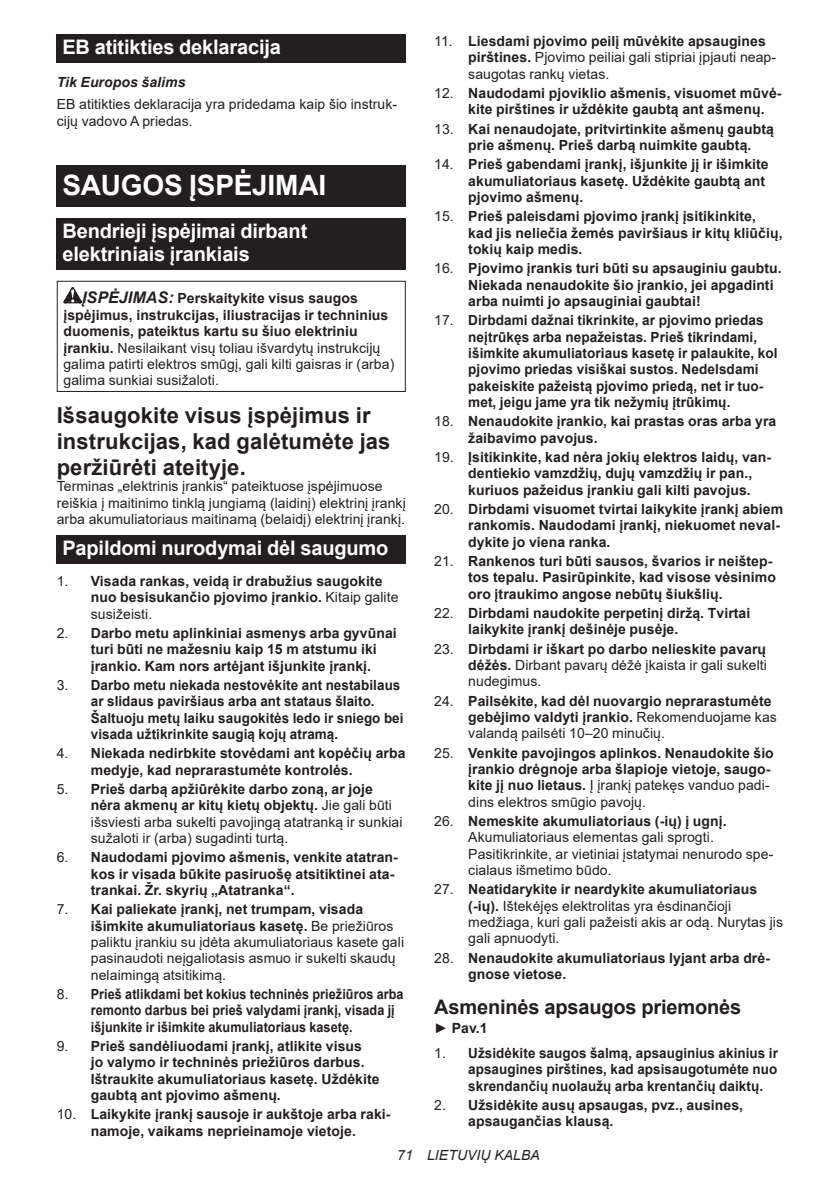
<style>
.page{position:relative;width:840px;height:1191px;background:#fff}
.page>*{position:absolute;margin:0;border:0;box-sizing:border-box;transform-origin:0 0}
.t1{font:700 28px "Arial";letter-spacing:-.01em;color:#fff}
.t2{font:700 22px/25.8px "Arial";letter-spacing:.005em;color:#231f20}
.t3{font:700 20px/23.4px "Arial";letter-spacing:-.01em;color:#fff}
.t4{font:700 20px "Arial";letter-spacing:-.01em;color:#231f20}
.t5{font:700 14px/16.4px "Arial";letter-spacing:.005em;color:#231f20}
.t6{font:14px/16.4px "Arial";letter-spacing:.005em;color:#231f20}
.t7{font:700 14px/16.4px "Arial";letter-spacing:.005em;color:#231f20;scale:.96 1}
.t8{font:700 14px/16.4px "Arial";letter-spacing:.005em;color:#231f20;scale:.9 1}
.t9{font:italic 700 14px "Arial";letter-spacing:.005em;color:#231f20}
.t10{font:italic 14px "Arial";letter-spacing:.005em;color:#231f20}
.s1{font-style:italic;font-size:16px}
.s2{font-weight:400}
.s3{font-weight:700}
</style>
<div class="page">
<div style="left:57px;top:34px;width:348px;height:29px;background:#231f20"></div>
<div style="left:57px;top:166px;width:348px;height:41px;background:#231f20"></div>
<div style="left:57px;top:218px;width:348px;height:52px;background:#231f20"></div>
<svg style="left:63px;top:287px;width:19px;height:16px"></svg>
<div style="left:57px;top:281px;width:348px;height:111px;border:1px solid #231f20"></div>
<div style="left:57px;top:535px;width:348px;height:29px;background:#231f20"></div>
<h3 class="t3" style="left:62px;top:36px;width:220px">EB atitikties deklaracija</h3>
<p class="t9" style="left:57px;top:73px;width:130px">Tik Europos šalims</p>
<p class="t6" style="left:57px;top:96px;width:342px">EB atitikties deklaracija yra pridedama kaip šio instruk&shy;cijų vadovo A priedas.</p>
<h1 class="t1" style="left:62px;top:166px;width:265px">SAUGOS ĮSPĖJIMAI</h1>
<h3 class="t3" style="left:62px;top:219px;width:246px">Bendrieji įspėjimai dirbant elektriniais įrankiais</h3>
<p class="t5" style="left:63px;top:290px;width:332px;text-indent:19px"><span class="s1">ĮSPĖJIMAS:</span> Perskaitykite visus saugos įspėjimus, instrukcijas, iliustracijas ir techninius duomenis, pateiktus kartu su šiuo elektriniu įrankiu. <span class="s2">Nesilaikant visų toliau išvardytų instrukcijų galima patirti elektros smūgį, gali kilti gaisras ir (arba) galima sunkiai susižaloti.</span></p>
<h2 class="t2" style="left:57px;top:403px;width:335px">Išsaugokite visus įspėjimus ir instrukcijas, kad galėtumėte jas peržiūrėti ateityje.</h2>
<p class="t6" style="left:57px;top:478px;width:350px">Terminas „elektrinis įrankis“ pateiktuose įspėjimuose reiškia į maitinimo tinklą jungiamą (laidinį) elektrinį įrankį arba akumuliatoriaus maitinamą (belaidį) elektrinį įrankį.</p>
<h3 class="t3" style="left:62px;top:537px;width:327px">Papildomi nurodymai dėl saugumo</h3>
<p class="t5" style="left:91px;top:573px;width:309px;text-indent:-34px"><span class="s2">1.</span> Visada rankas, veidą ir drabužius saugokite nuo besisukančio pjovimo įrankio. <span class="s2">Kitaip galite susižeisti.</span></p>
<p class="t5" style="left:91px;top:625px;width:307px;text-indent:-34px"><span class="s2">2.</span> Darbo metu aplinkiniai asmenys arba gyvūnai turi būti ne mažesniu kaip 15 m atstumu iki įrankio. Kam nors artėjant išjunkite įrankį.</p>
<p class="t7" style="left:91px;top:677px;width:327px;text-indent:-34px"><span class="s2">3.</span> Darbo metu niekada nestovėkite ant nestabilaus ar slidaus paviršiaus arba ant stataus šlaito.<br>Šaltuoju metų laiku saugokitės ledo ir sniego bei visada užtikrinkite saugią kojų atramą.</p>
<p class="t5" style="left:91px;top:745px;width:316px;text-indent:-34px"><span class="s2">4.</span> Niekada nedirbkite stovėdami ant kopėčių arba medyje, kad neprarastumėte kontrolės.</p>
<p class="t6" style="left:91px;top:780px;width:313px;text-indent:-34px">5. <span class="s3">Prieš darbą apžiūrėkite darbo zoną, ar joje nėra akmenų ar kitų kietų objektų.</span> Jie gali būti išsviesti arba sukelti pavojingą atatranką ir sunkiai sužaloti ir (arba) sugadinti turtą.</p>
<p class="t5" style="left:91px;top:849px;width:308px;text-indent:-34px"><span class="s2">6.</span> Naudodami pjovimo ašmenis, venkite atatran&shy;kos ir visada būkite pasiruošę atsitiktinei ata&shy;trankai. Žr. skyrių „Atatranka“.</p>
<p class="t6" style="left:91px;top:901px;width:314px;text-indent:-34px">7. <span class="s3">Kai paliekate įrankį, net trumpam, visada išimkite akumuliatoriaus kasetę.</span> Be priežiūros paliktu įrankiu su įdėta akumuliatoriaus kasete gali pasinaudoti neįgaliotasis asmuo ir sukelti skaudų nelaimingą atsitikimą.</p>
<p class="t8" style="left:91px;top:986px;width:349px;text-indent:-34px"><span class="s2">8.</span> Prieš atlikdami bet kokius techninės priežiūros arba remonto darbus bei prieš valydami įrankį, visada jį išjunkite ir išimkite akumuliatoriaus kasetę.</p>
<p class="t5" style="left:91px;top:1038px;width:290px;text-indent:-34px"><span class="s2">9.</span> Prieš sandėliuodami įrankį, atlikite visus<br>jo valymo ir techninės priežiūros darbus.<br>Ištraukite akumuliatoriaus kasetę. Uždėkite gaubtą ant pjovimo ašmenų.</p>
<p class="t5" style="left:57px;top:1106px;width:335px;text-align:center"><span class="s2">10.</span> Laikykite įrankį sausoje ir aukštoje arba raki&shy;namoje, vaikams neprieinamoje vietoje.</p>
<p class="t6" style="left:468px;top:33px;width:309px;text-indent:-34px">11. <span class="s3">Liesdami pjovimo peilį mūvėkite apsaugines pirštines.</span> Pjovimo peiliai gali stipriai įpjauti neap&shy;saugotas rankų vietas.</p>
<p class="t5" style="left:468px;top:85px;width:314px;text-indent:-34px"><span class="s2">12.</span> Naudodami pjoviklio ašmenis, visuomet mūvė&shy;kite pirštines ir uždėkite gaubtą ant ašmenų.</p>
<p class="t5" style="left:468px;top:121px;width:307px;text-indent:-34px"><span class="s2">13.</span> Kai nenaudojate, pritvirtinkite ašmenų gaubtą prie ašmenų. Prieš darbą nuimkite gaubtą.</p>
<p class="t5" style="left:468px;top:156px;width:302px;text-indent:-34px"><span class="s2">14.</span> Prieš gabendami įrankį, išjunkite jį ir išimkite akumuliatoriaus kasetę. Uždėkite gaubtą ant pjovimo ašmenų.</p>
<p class="t5" style="left:468px;top:208px;width:315px;text-indent:-34px"><span class="s2">15.</span> Prieš paleisdami pjovimo įrankį įsitikinkite, kad jis neliečia žemės paviršiaus ir kitų kliūčių, tokių kaip medis.</p>
<p class="t5" style="left:468px;top:260px;width:315px;text-indent:-34px"><span class="s2">16.</span> Pjovimo įrankis turi būti su apsauginiu gaubtu.<br>Niekada nenaudokite šio įrankio, jei apgadinti arba nuimti jo apsauginiai gaubtai!</p>
<p class="t5" style="left:468px;top:312px;width:311px;text-indent:-34px"><span class="s2">17.</span> Dirbdami dažnai tikrinkite, ar pjovimo priedas neįtrūkęs arba nepažeistas. Prieš tikrindami, išimkite akumuliatoriaus kasetę ir palaukite, kol pjovimo priedas visiškai sustos. Nedelsdami pakeiskite pažeistą pjovimo priedą, net ir tuo&shy;met, jeigu jame yra tik nežymių įtrūkimų.</p>
<p class="t5" style="left:468px;top:413px;width:309px;text-indent:-34px"><span class="s2">18.</span> Nenaudokite įrankio, kai prastas oras arba yra žaibavimo pavojus.</p>
<p class="t5" style="left:468px;top:449px;width:304px;text-indent:-34px"><span class="s2">19.</span> Įsitikinkite, kad nėra jokių elektros laidų, van&shy;dentiekio vamzdžių, dujų vamzdžių ir pan., kuriuos pažeidus įrankiu gali kilti pavojus.</p>
<p class="t5" style="left:468px;top:501px;width:316px;text-indent:-34px"><span class="s2">20.</span> Dirbdami visuomet tvirtai laikykite įrankį abiem rankomis. Naudodami įrankį, niekuomet neval&shy;dykite jo viena ranka.</p>
<p class="t5" style="left:468px;top:553px;width:309px;text-indent:-34px"><span class="s2">21.</span> Rankenos turi būti sausos, švarios ir neištep&shy;tos tepalu. Pasirūpinkite, kad visose vėsinimo oro įtraukimo angose nebūtų šiukšlių.</p>
<p class="t5" style="left:468px;top:605px;width:283px;text-indent:-34px"><span class="s2">22.</span> Dirbdami naudokite perpetinį diržą. Tvirtai laikykite įrankį dešinėje pusėje.</p>
<p class="t6" style="left:468px;top:640px;width:300px;text-align:justify;text-indent:-34px">23. <span class="s3">Dirbdami ir iškart po darbo nelieskite pavarų dėžės.</span> Dirbant pavarų dėžė įkaista ir gali sukelti nudegimus.</p>
<p class="t5" style="left:468px;top:692px;width:310px;text-indent:-34px"><span class="s2">24.</span> Pailsėkite, kad dėl nuovargio neprarastumėte gebėjimo valdyti įrankio. <span class="s2">Rekomenduojame kas valandą pailsėti 10–20 minučių.</span></p>
<p class="t5" style="left:468px;top:744px;width:307px;text-indent:-34px"><span class="s2">25.</span> Venkite pavojingos aplinkos. Nenaudokite šio įrankio drėgnoje arba šlapioje vietoje, saugo&shy;kite jį nuo lietaus. <span class="s2">Į įrankį patekęs vanduo padi&shy;dins elektros smūgio pavojų.</span></p>
<p class="t6" style="left:468px;top:812px;width:306px;text-indent:-34px">26. <span class="s3">Nemeskite akumuliatoriaus (-ių) į ugnį.<br></span>Akumuliatoriaus elementas gali sprogti.<br>Pasitikrinkite, ar vietiniai įstatymai nenurodo spe&shy;cialaus išmetimo būdo.</p>
<p class="t6" style="left:468px;top:881px;width:316px;text-indent:-34px">27. <span class="s3">Neatidarykite ir neardykite akumuliatoriaus (-ių).</span> Ištekėjęs elektrolitas yra ėsdinančioji medžiaga, kuri gali pažeisti akis ar odą. Nurytas jis gali apnuodyti.</p>
<p class="t5" style="left:468px;top:949px;width:303px;text-indent:-34px"><span class="s2">28.</span> Nenaudokite akumuliatoriaus lyjant arba drė&shy;gnose vietose.</p>
<h3 class="t4" style="left:434px;top:992px;width:308px">Asmeninės apsaugos priemonės</h3>
<p class="t5" style="left:434px;top:1020px;width:55px"><span class="s2">►</span> Pav.1</p>
<p class="t7" style="left:468px;top:1045px;width:324px;text-align:justify;text-indent:-34px"><span class="s2">1.</span> Užsidėkite saugos šalmą, apsauginius akinius ir apsaugines pirštines, kad apsisaugotumėte nuo skrendančių nuolaužų arba krentančių daiktų.</p>
<p class="t5" style="left:468px;top:1097px;width:276px;text-indent:-34px"><span class="s2">2.</span> Užsidėkite ausų apsaugas, pvz., ausines, apsaugančias klausą.</p>
<p class="t10" style="left:397px;top:1146px;width:144px">71 LIETUVIŲ KALBA</p>
</div>
